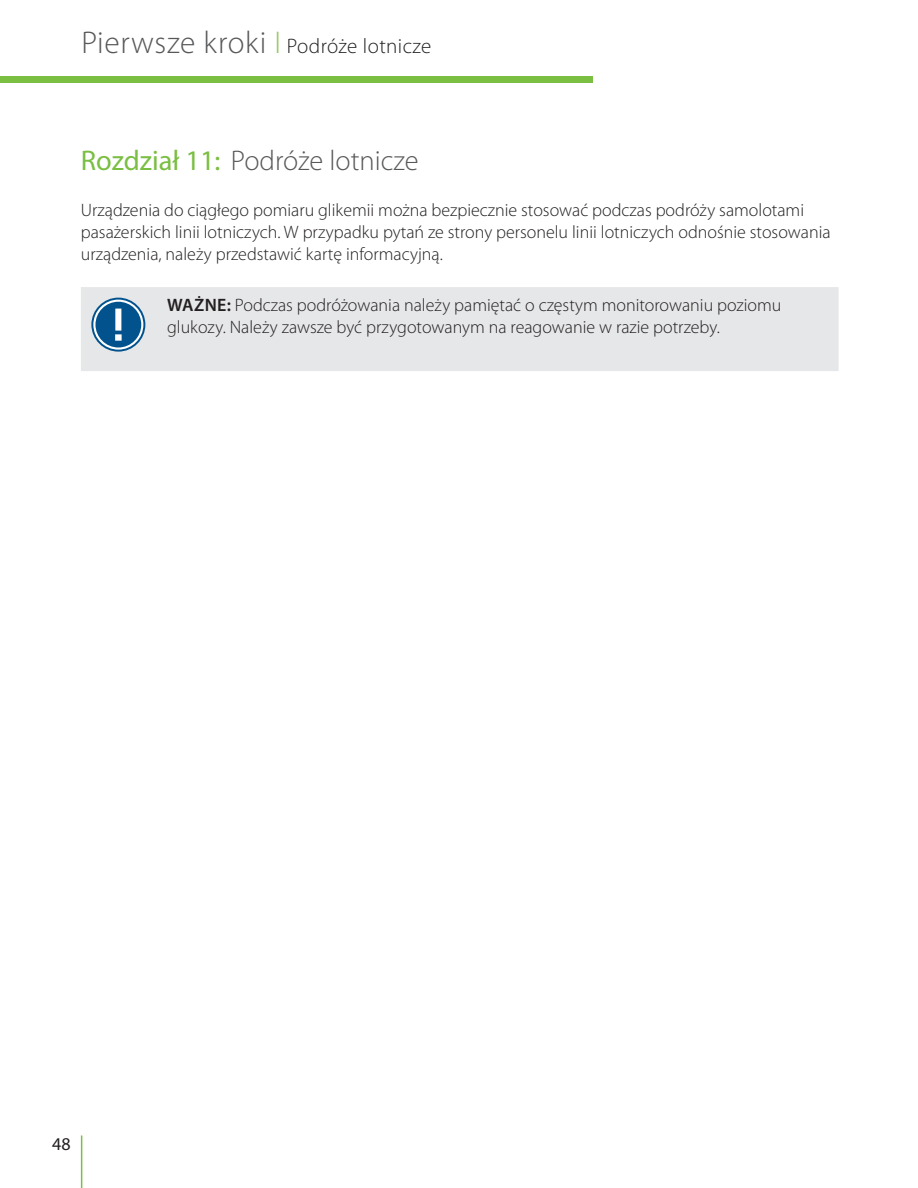
<style>
.page{position:relative;width:918px;height:1188px;background:#fff}
.page>*{position:absolute;margin:0;border:0;box-sizing:border-box;transform-origin:0 0}
.t1{font:300 28.5px "Myriad Pro";color:#57585a}
.t2{font:300 21px "Myriad Pro";letter-spacing:.02em;color:#231f20}
.t3{font:300 18px/21.6px "Myriad Pro";color:#231f20}
.t4{font:18px "Myriad Pro";color:#231f20}
.s1{font-size:31.5px;color:#57585a}
.s2{font-size:31.5px;color:#94c863}
.s3{font-weight:400;color:#7abe42}
.s4{font-weight:600}
</style>
<div class="page">
<div style="left:0;top:76px;width:593px;height:6px;background:#7abe42"></div>
<hr style="left:81px;top:1136px;width:1px;height:52px;background:#7abe42">
<div style="left:81px;top:287px;width:758px;height:84px;background:#e6e7e9"></div>
<svg style="left:91px;top:298px;width:54px;height:54px;background:#1e659a"></svg>
<svg style="left:115px;top:309px;width:7px;height:32px"></svg>
<div style="left:93px;top:300px;width:50px;height:50px;border:2px solid #fff;border-radius:50%"></div>
<p class="t2" style="left:82px;top:34px;width:351px"><span class="s1">Pierwsze kroki</span> <span class="s2">I</span> Podróże lotnicze</p>
<h1 class="t1" style="left:81px;top:143px;width:339px"><span class="s3">Rozdział 11:</span> Podróże lotnicze</h1>
<p class="t3" style="left:81px;top:199px;width:751px">Urządzenia do ciągłego pomiaru glikemii można bezpiecznie stosować podczas podróży samolotami pasażerskich linii lotniczych. W przypadku pytań ze strony personelu linii lotniczych odnośnie stosowania urządzenia, należy przedstawić kartę informacyjną.</p>
<p class="t3" style="left:167px;top:294px;width:616px"><span class="s4">WAŻNE:</span> Podczas podróżowania należy pamiętać o częstym monitorowaniu poziomu glukozy. Należy zawsze być przygotowanym na reagowanie w razie potrzeby.</p>
<p class="t4" style="left:52px;top:1133px;width:20px">48</p>
</div>
